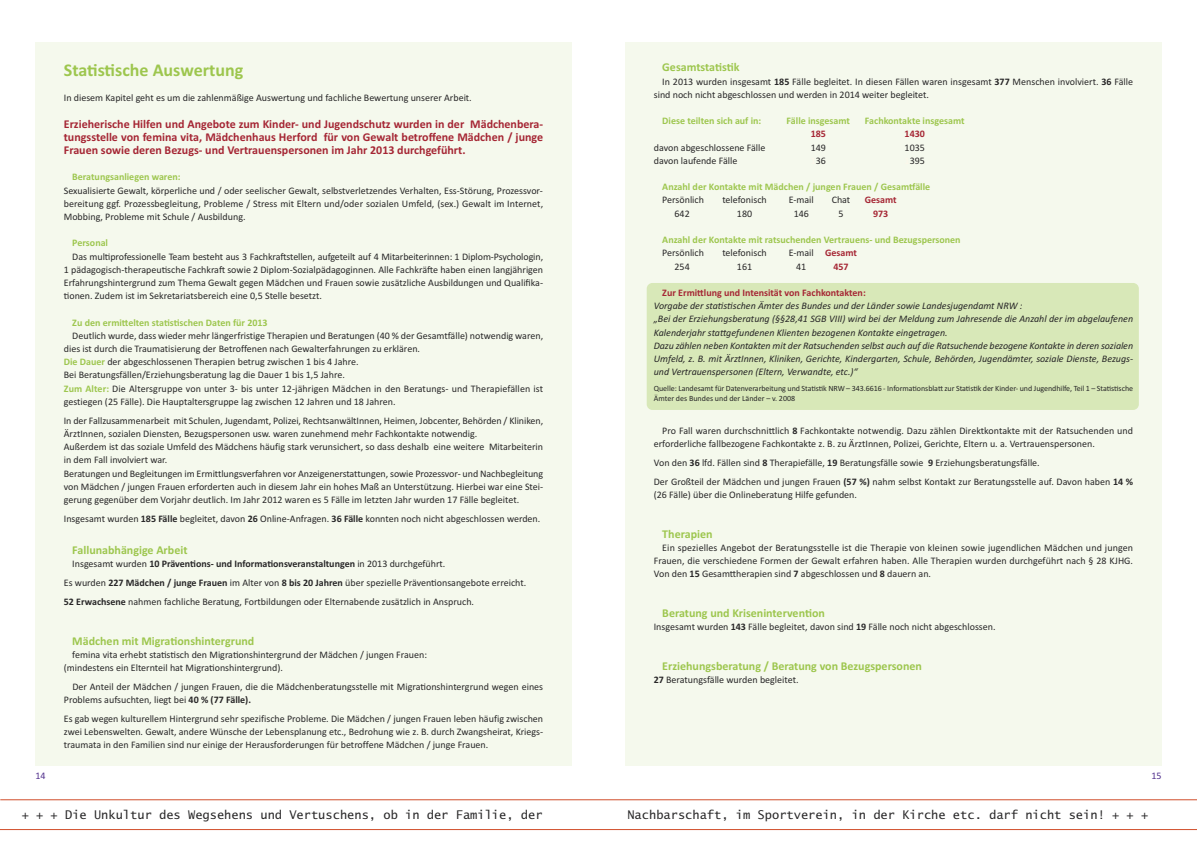
<style>
.page{position:relative;width:1197px;height:848px;background:#fff}
.page>*{position:absolute;margin:0;border:0;box-sizing:border-box;transform-origin:0 0}
.t1{font:700 18px "Calibri";color:#9dc64e}
.t2{font:700 12px/13.2px "Calibri";color:#a52634;text-align:justify}
.t3{font:700 12px "Calibri";color:#9dc64e}
.t4{font:12px "Lucida Sans Typewriter";color:#272627}
.t5{font:10px/13.2px "Calibri";color:#272627}
.t6{font:italic 10px/13.2px "Calibri";color:#272627}
.t7{font:700 10px "Calibri";color:#9dc64e}
.t8{font:700 10px "Calibri";color:#a52634}
.t9{font:10px "Calibri";color:#52318d}
.t10{font:8px/10px "Calibri";letter-spacing:-.005em;color:#272627}
.s1{font-weight:700;color:#9dc64e}
.s2{font-weight:700}
.s3{color:#fdf8eb}
.s4{font-weight:700;color:#a52634}
</style>
<div class="page">
<div style="left:625px;top:43px;width:536px;height:722px;background:#f5f9ed"></div>
<hr style="left:0;top:799px;width:1196px;height:1px;background:#d14e2b">
<hr style="left:0;top:829px;width:1196px;height:1px;background:#d14e2b">
<div style="left:646px;top:283px;width:492px;height:127px;background:#d8e8b8;border-radius:6px"></div>
<div style="left:35px;top:43px;width:536px;height:722px;background:#f5f9ed"></div>
<h1 class="t1" style="left:64px;top:59px;width:181px">Statistische Auswertung</h1>
<p class="t5" style="left:64px;top:91px;width:409px">In diesem Kapitel geht es um die zahlenmäßige Auswertung und fachliche Bewertung unserer Arbeit.</p>
<p class="t2" style="left:64px;top:117px;width:481px">Erzieherische Hilfen und Angebote zum Kinder- und Jugendschutz wurden in der Mädchenbera&shy;tungsstelle von femina vita, Mädchenhaus Herford für von Gewalt betroffene Mädchen / junge Frauen sowie deren Bezugs- und Vertrauenspersonen im Jahr 2013 durchgeführt.</p>
<p class="t7" style="left:72px;top:171px;width:110px">Beratungsanliegen waren:</p>
<p class="t5" style="left:64px;top:183px;width:481px;text-align:justify">Sexualisierte Gewalt, körperliche und / oder seelischer Gewalt, selbstverletzendes Verhalten, Ess-Störung, Prozessvor&shy;bereitung ggf. Prozessbegleitung, Probleme / Stress mit Eltern und/oder sozialen Umfeld, (sex.) Gewalt im Internet, Mobbing, Probleme mit Schule / Ausbildung.</p>
<p class="t7" style="left:72px;top:237px;width:37px">Personal</p>
<p class="t5" style="left:64px;top:249px;width:481px;text-align:justify;text-indent:9px">Das multiprofessionelle Team besteht aus 3 Fachkraftstellen, aufgeteilt auf 4 Mitarbeiterinnen: 1 Diplom-Psychologin, 1 pädagogisch-therapeutische Fachkraft sowie 2 Diplom-Sozialpädagoginnen. Alle Fachkräfte haben einen langjährigen Erfahrungshintergrund zum Thema Gewalt gegen Mädchen und Frauen sowie zusätzliche Ausbildungen und Qualifika&shy;tionen. Zudem ist im Sekretariatsbereich eine 0,5 Stelle besetzt.</p>
<p class="t7" style="left:72px;top:316px;width:197px">Zu den ermittelten statistischen Daten für 2013</p>
<p class="t5" style="left:64px;top:329px;width:481px;text-indent:9px">Deutlich wurde, dass wieder mehr längerfristige Therapien und Beratungen (40 % der Gesamtfälle) notwendig waren, dies ist durch die Traumatisierung der Betroffenen nach Gewalterfahrungen zu erklären.<br><span class="s1">Die Dauer</span> der abgeschlossenen Therapien betrug zwischen 1 bis 4 Jahre.<br>Bei Beratungsfällen/Erziehungsberatung lag die Dauer 1 bis 1,5 Jahre.<br><span class="s1">Zum Alter:</span> Die Altersgruppe von unter 3- bis unter 12-jährigen Mädchen in den Beratungs- und Therapiefällen ist gestiegen (25 Fälle). Die Hauptaltersgruppe lag zwischen 12 Jahren und 18 Jahren.</p>
<p class="t5" style="left:64px;top:413px;width:481px">In der Fallzusammenarbeit mit Schulen, Jugendamt, Polizei, RechtsanwältInnen, Heimen, Jobcenter, Behörden / Kliniken, ÄrztInnen, sozialen Diensten, Bezugspersonen usw. waren zunehmend mehr Fachkontakte notwendig.<br>Außerdem ist das soziale Umfeld des Mädchens häufig stark verunsichert, so dass deshalb eine weitere Mitarbeiterin in dem Fall involviert war.<br>Beratungen und Begleitungen im Ermittlungsverfahren vor Anzeigenerstattungen, sowie Prozessvor- und Nachbegleitung von Mädchen / jungen Frauen erforderten auch in diesem Jahr ein hohes Maß an Unterstützung. Hierbei war eine Stei&shy;gerung gegenüber dem Vorjahr deutlich. Im Jahr 2012 waren es 5 Fälle im letzten Jahr wurden 17 Fälle begleitet.</p>
<p class="t5" style="left:64px;top:512px;width:478px">Insgesamt wurden <span class="s2">185 Fälle</span> begleitet, davon <span class="s2">26</span> Online-Anfragen. <span class="s2">36 Fälle</span> konnten noch nicht abgeschlossen werden.</p>
<p class="t3" style="left:72px;top:542px;width:117px">Fallunabhängige Arbeit</p>
<p class="t5" style="left:64px;top:554px;width:464px;line-height:18.9px;text-indent:9px">Insgesamt wurden <span class="s2">10 Präventions- und Informationsveranstaltungen</span> in 2013 durchgeführt.<br>Es wurden <span class="s2">227 Mädchen / junge Frauen</span> im Alter von <span class="s2">8 bis 20 Jahren</span> über spezielle Präventionsangebote erreicht.<br><span class="s2">52 Erwachsene</span> nahmen fachliche Beratung, Fortbildungen oder Elternabende zusätzlich in Anspruch.</p>
<p class="t3" style="left:72px;top:633px;width:183px">Mädchen mit Migrationshintergrund</p>
<p class="t5" style="left:64px;top:647px;width:365px;text-indent:8px">femina vita erhebt statistisch den Migrationshintergrund der Mädchen / jungen Frauen: (mindestens ein Elternteil hat Migrationshintergrund).</p>
<p class="t5" style="left:64px;top:679px;width:481px;text-indent:8px">Der Anteil der Mädchen / jungen Frauen, die die Mädchenberatungsstelle mit Migrationshintergrund wegen eines<br>Problems aufsuchten, liegt bei <span class="s2">40 % (77 Fälle).</span></p>
<p class="t5" style="left:64px;top:711px;width:481px;text-align:justify">Es gab wegen kulturellem Hintergrund sehr spezifische Probleme. Die Mädchen / jungen Frauen leben häufig zwischen zwei Lebenswelten. Gewalt, andere Wünsche der Lebensplanung etc., Bedrohung wie z. B. durch Zwangsheirat, Kriegs&shy;traumata in den Familien sind nur einige der Herausforderungen für betroffene Mädchen / junge Frauen.</p>
<p class="t3" style="left:662px;top:60px;width:79px">Gesamtstatistik</p>
<p class="t5" style="left:653px;top:75px;width:481px;text-indent:9px">In 2013 wurden insgesamt <span class="s2">185</span> Fälle begleitet. In diesen Fällen waren insgesamt <span class="s2">377</span> Menschen involviert. <span class="s2">36</span> Fälle sind noch nicht abgeschlossen und werden in 2014 weiter begleitet.</p>
<p class="t7" style="left:662px;top:115px;width:100px">Diese teilten sich auf in:</p>
<p class="t7" style="left:786px;top:115px;width:65px">Fälle insgesamt</p>
<p class="t7" style="left:864px;top:115px;width:101px">Fachkontakte insgesamt</p>
<p class="t8" style="left:810px;top:128px;width:17px">185</p>
<p class="t8" style="left:904px;top:128px;width:22px">1430</p>
<p class="t5" style="left:653px;top:141px;width:113px">davon abgeschlossene Fälle</p>
<p class="t5" style="left:810px;top:141px;width:17px">149</p>
<p class="t5" style="left:904px;top:141px;width:22px">1035</p>
<p class="t5" style="left:653px;top:154px;width:85px">davon laufende Fälle</p>
<p class="t5" style="left:810px;top:154px;width:17px"><span class="s3">1</span>36</p>
<p class="t5" style="left:904px;top:154px;width:22px"><span class="s3">1</span>395</p>
<p class="t7" style="left:662px;top:181px;width:269px">Anzahl der Kontakte mit Mädchen / jungen Frauen / Gesamtfälle</p>
<p class="t5" style="left:662px;top:193px;width:43px">Persönlich</p>
<p class="t5" style="left:722px;top:193px;width:46px">telefonisch</p>
<p class="t5" style="left:788px;top:193px;width:27px">E-mail</p>
<p class="t5" style="left:831px;top:193px;width:20px">Chat</p>
<p class="t8" style="left:864px;top:194px;width:33px">Gesamt</p>
<p class="t5" style="left:674px;top:207px;width:17px">642</p>
<p class="t5" style="left:736px;top:207px;width:17px">180</p>
<p class="t5" style="left:793px;top:207px;width:17px">146</p>
<p class="t5" style="left:838px;top:207px;width:7px">5</p>
<p class="t8" style="left:873px;top:207px;width:17px">973</p>
<p class="t7" style="left:662px;top:234px;width:300px">Anzahl der Kontakte mit ratsuchenden Vertrauens- und Bezugspersonen</p>
<p class="t5" style="left:662px;top:246px;width:43px">Persönlich</p>
<p class="t5" style="left:722px;top:246px;width:46px">telefonisch</p>
<p class="t5" style="left:788px;top:246px;width:70px">E-mail <span class="s4">Gesamt</span></p>
<p class="t5" style="left:674px;top:259px;width:17px">254</p>
<p class="t5" style="left:736px;top:259px;width:17px">161</p>
<p class="t5" style="left:796px;top:259px;width:12px">41</p>
<p class="t8" style="left:833px;top:260px;width:17px">457</p>
<p class="t8" style="left:662px;top:286px;width:205px">Zur Ermittlung und Intensität von Fachkontakten:</p>
<p class="t6" style="left:653px;top:299px;width:481px">Vorgabe der statistischen Ämter des Bundes und der Länder sowie Landesjugendamt NRW :<br>„Bei der Erziehungsberatung (§§28,41 SGB VIII) wird bei der Meldung zum Jahresende die Anzahl der im abgelaufenen Kalenderjahr stattgefundenen Klienten bezogenen Kontakte eingetragen.<br>Dazu zählen neben Kontakten mit der Ratsuchenden selbst auch auf die Ratsuchende bezogene Kontakte in deren sozialen Umfeld, z. B. mit ÄrztInnen, Kliniken, Gerichte, Kindergarten, Schule, Behörden, Jugendämter, soziale Dienste, Bezugs&shy;und Vertrauenspersonen (Eltern, Verwandte, etc.)“</p>
<p class="t10" style="left:653px;top:383px;width:481px">Quelle: Landesamt für Datenverarbeitung und Statistik NRW – 343.6616 - Informationsblatt zur Statistik der Kinder- und Jugendhilfe, Teil 1 – Statistische<br>Ämter des Bundes und der Länder – v. 2008</p>
<p class="t5" style="left:653px;top:424px;width:481px;text-indent:9px">Pro Fall waren durchschnittlich <span class="s2">8</span> Fachkontakte notwendig. Dazu zählen Direktkontakte mit der Ratsuchenden und erforderliche fallbezogene Fachkontakte z. B. zu ÄrztInnen, Polizei, Gerichte, Eltern u. a. Vertrauenspersonen.</p>
<p class="t5" style="left:653px;top:453px;width:481px;line-height:18.9px">Von den <span class="s2">36</span> lfd. Fällen sind <span class="s2">8</span> Therapiefälle, <span class="s2">19</span> Beratungsfälle sowie <span class="s2">9</span> Erziehungsberatungsfälle.<br>Der Großteil der Mädchen und jungen Frauen <span class="s2">(57 %)</span> nahm selbst Kontakt zur Beratungsstelle auf. Davon haben <span class="s2">14 %</span></p>
<p class="t5" style="left:653px;top:488px;width:205px">(26 Fälle) über die Onlineberatung Hilfe gefunden.</p>
<p class="t3" style="left:662px;top:526px;width:52px">Therapien</p>
<p class="t5" style="left:653px;top:541px;width:481px;text-align:justify;text-indent:9px">Ein spezielles Angebot der Beratungsstelle ist die Therapie von kleinen sowie jugendlichen Mädchen und jungen Frauen, die verschiedene Formen der Gewalt erfahren haben. Alle Therapien wurden durchgeführt nach § 28 KJHG.<br>Von den <span class="s2">15</span> Gesamttherapien sind <span class="s2">7</span> abgeschlossen und <span class="s2">8</span> dauern an.</p>
<p class="t3" style="left:662px;top:606px;width:164px">Beratung und Krisenintervention</p>
<p class="t5" style="left:653px;top:620px;width:343px">Insgesamt wurden <span class="s2">143</span> Fälle begleitet, davon sind <span class="s2">19</span> Fälle noch nicht abgeschlossen.</p>
<p class="t3" style="left:662px;top:658px;width:261px">Erziehungsberatung / Beratung von Bezugspersonen</p>
<p class="t5" style="left:653px;top:673px;width:146px"><span class="s2">27</span> Beratungsfälle wurden begleitet.</p>
<p class="t9" style="left:35px;top:769px;width:12px">14</p>
<p class="t9" style="left:1151px;top:769px;width:12px">15</p>
<p class="t4" style="left:22px;top:807px;width:522px">+ + + Die Unkultur des Wegsehens und Vertuschens, ob in der Familie, der</p>
<p class="t4" style="left:627px;top:807px;width:522px">Nachbarschaft, im Sportverein, in der Kirche etc. darf nicht sein! + + +</p>
</div>
